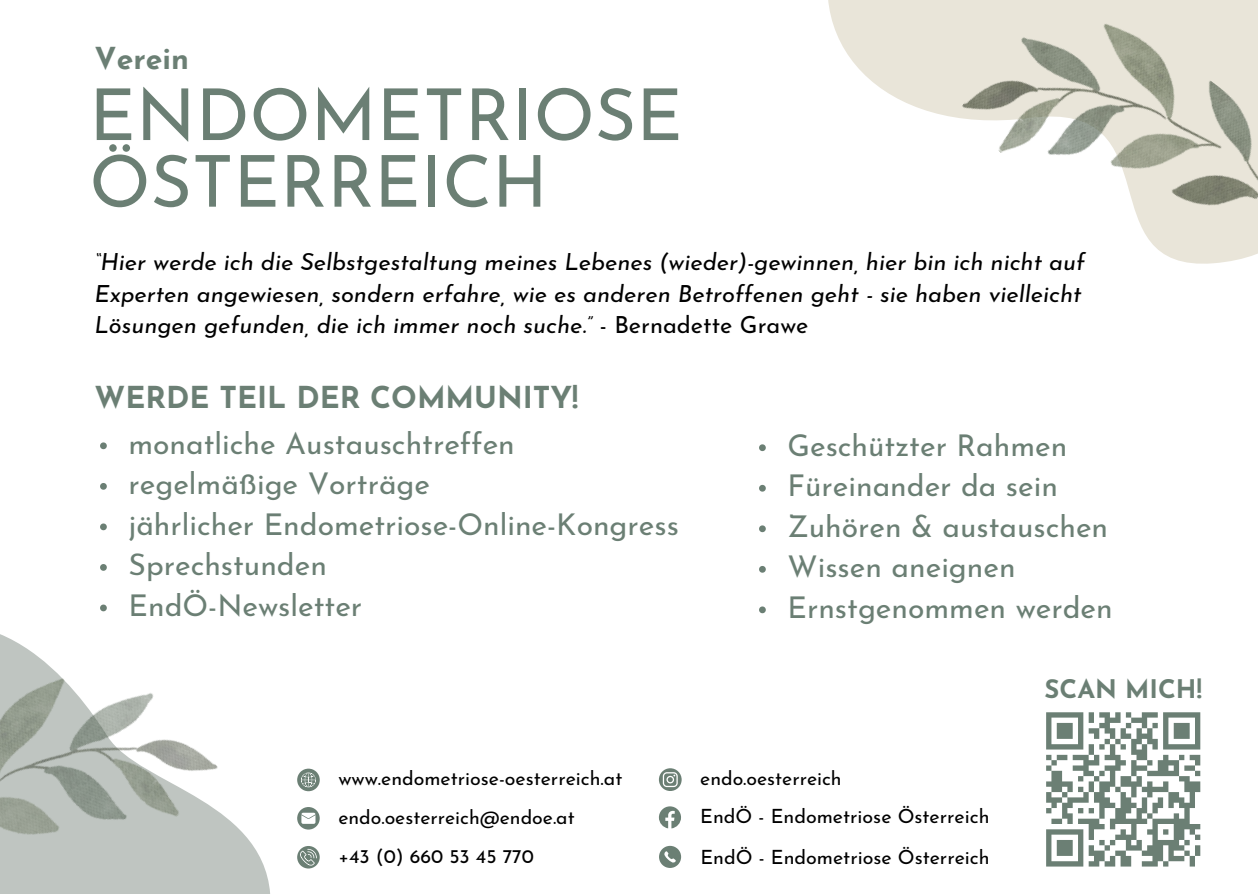
<style>
.page{position:relative;width:1258px;height:894px;background:#fff}
.page>*{position:absolute;margin:0;border:0;box-sizing:border-box;transform-origin:0 0}
.t1{font:71.4px/66.6px "Josefin Sans";color:#6b7f74}
.t2{font:700 30.3px "Josefin Sans";color:#6b7f74}
.t3{font:30px/40.5px "Josefin Sans";color:#6b7f74}
.t4{font:700 25.5px "Josefin Sans";color:#6b7f74}
.t5{font:italic 23.7px/31.5px "Josefin Sans";color:#000}
.t6{font:19.5px/38.4px "Josefin Sans";color:#000}
.s1{font-style:normal}
</style>
<div class="page">
<svg style="left:759px;top:444px;width:7px;height:7px"></svg>
<svg style="left:759px;top:484px;width:7px;height:7px"></svg>
<svg style="left:759px;top:525px;width:7px;height:7px"></svg>
<svg style="left:759px;top:566px;width:7px;height:6px"></svg>
<svg style="left:759px;top:606px;width:7px;height:7px"></svg>
<svg style="left:100px;top:442px;width:7px;height:7px"></svg>
<svg style="left:100px;top:483px;width:7px;height:6px"></svg>
<svg style="left:100px;top:523px;width:7px;height:7px"></svg>
<svg style="left:100px;top:564px;width:7px;height:6px"></svg>
<svg style="left:1046px;top:712px;width:155px;height:155px"></svg>
<svg style="left:659px;top:768px;width:22px;height:22px"></svg>
<svg style="left:659px;top:806px;width:22px;height:22px"></svg>
<svg style="left:659px;top:845px;width:22px;height:22px"></svg>
<svg style="left:297px;top:807px;width:23px;height:22px"></svg>
<svg style="left:297px;top:846px;width:23px;height:22px"></svg>
<svg style="left:297px;top:768px;width:23px;height:23px"></svg>
<svg style="left:100px;top:604px;width:170px;height:289px"></svg>
<img style="left:0;top:620px;width:227px;height:273px">
<svg style="left:828px;top:0;width:126px;height:117px;fill:#e9e5d9"></svg>
<img style="left:954px;top:0;width:304px;height:264px">
<p class="t2" style="left:95px;top:31px;width:96px">Verein</p>
<h1 class="t1" style="left:89px;top:73px;width:595px">ENDOMETRIOSE<br>ÖSTERREICH</h1>
<p class="t5" style="left:95px;top:244px;width:992px">“Hier werde ich die Selbstgestaltung meines Lebenes (wieder)-gewinnen, hier bin ich nicht auf<br>Experten angewiesen, sondern erfahre, wie es anderen Betroffenen geht - sie haben vielleicht<br>Lösungen gefunden, die ich immer noch suche.” <span class="s1">- Bernadette Grawe</span></p>
<p class="t2" style="left:95px;top:370px;width:485px">WERDE TEIL DER COMMUNITY!</p>
<p class="t3" style="left:129px;top:419px;width:552px">monatliche Austauschtreffen regelmäßige Vorträge<br>jährlicher Endometriose-Online-Kongress<br>Sprechstunden<br>EndÖ-Newsletter</p>
<p class="t3" style="left:787px;top:421px;width:327px">Geschützter Rahmen<br>Füreinander da sein<br>Zuhören &amp; austauschen<br>Wissen aneignen<br>Ernstgenommen werden</p>
<p class="t4" style="left:1044px;top:666px;width:159px">SCAN MICH!</p>
<p class="t6" style="left:338px;top:756px;width:286px">www.endometriose-oesterreich.at</p>
<p class="t6" style="left:338px;top:794px;width:238px;line-height:39.6px">endo.oesterreich@endoe.at +43 (0) 660 53 45 770</p>
<p class="t6" style="left:700px;top:756px;width:291px">endo.oesterreich<br>EndÖ - Endometriose Österreich</p>
<p class="t6" style="left:700px;top:835px;width:291px">EndÖ - Endometriose Österreich</p>
</div>
